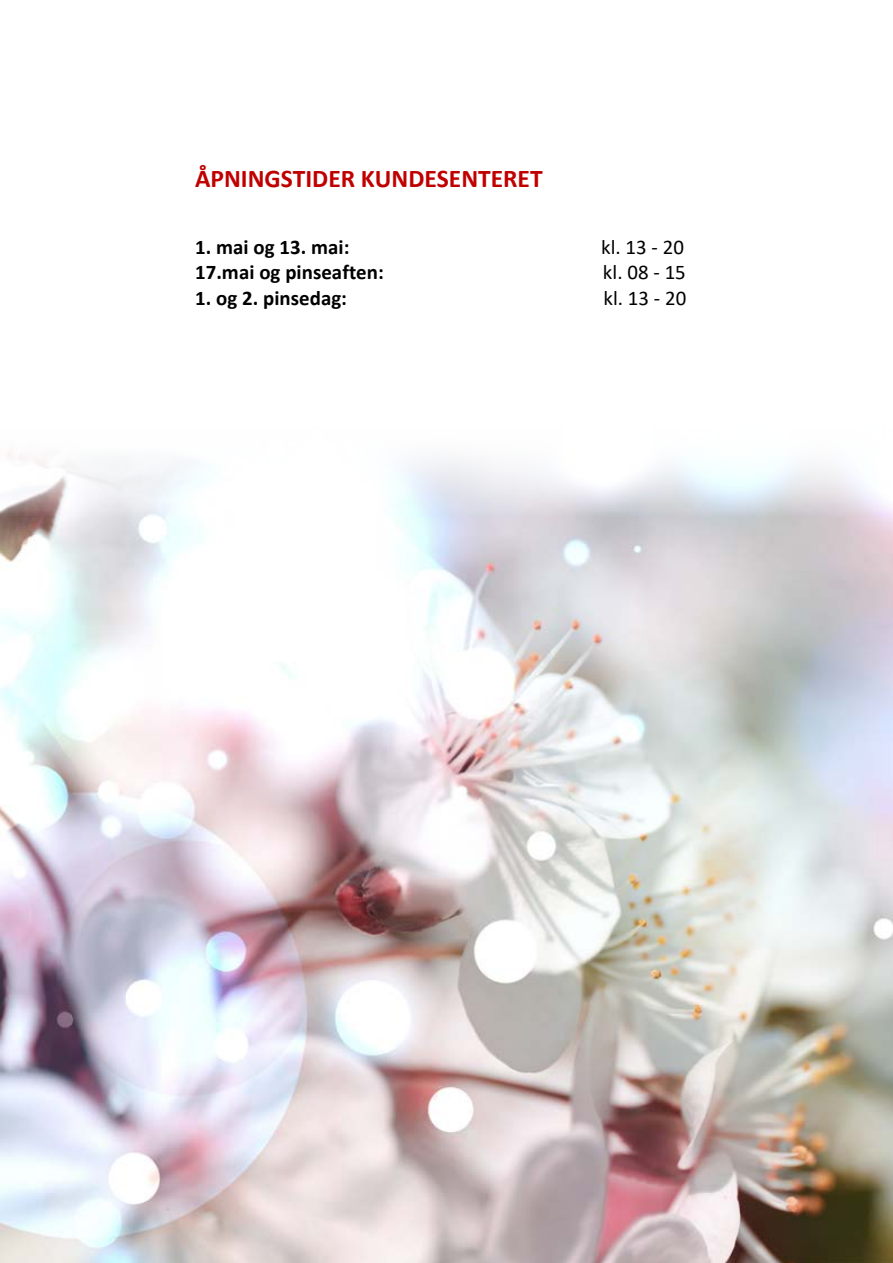
<style>
.page{position:relative;width:893px;height:1263px;background:#fff}
.page>*{position:absolute;margin:0;border:0;box-sizing:border-box;transform-origin:0 0}
.t1{font:700 25.5px "Calibri";color:#c00000}
.t2{font:700 20.85px "Calibri";letter-spacing:.005em;color:#000}
.t3{font:20.85px "Calibri";letter-spacing:.005em;color:#000}
</style>
<div class="page">
<img style="left:0;top:453px;width:893px;height:810px">
<p class="t1" style="left:195px;top:160px;width:349px">ÅPNINGSTIDER KUNDESENTERET</p>
<p class="t2" style="left:195px;top:232px;width:156px">1. mai og 13. mai:</p>
<p class="t3" style="left:601px;top:232px;width:84px">kl. 13 - 20</p>
<p class="t2" style="left:195px;top:258px;width:190px">17.mai og pinseaften:</p>
<p class="t3" style="left:603px;top:258px;width:85px">kl. 08 - 15</p>
<p class="t2" style="left:195px;top:283px;width:153px">1. og 2. pinsedag:</p>
<p class="t3" style="left:603px;top:283px;width:84px">kl. 13 - 20</p>
</div>
